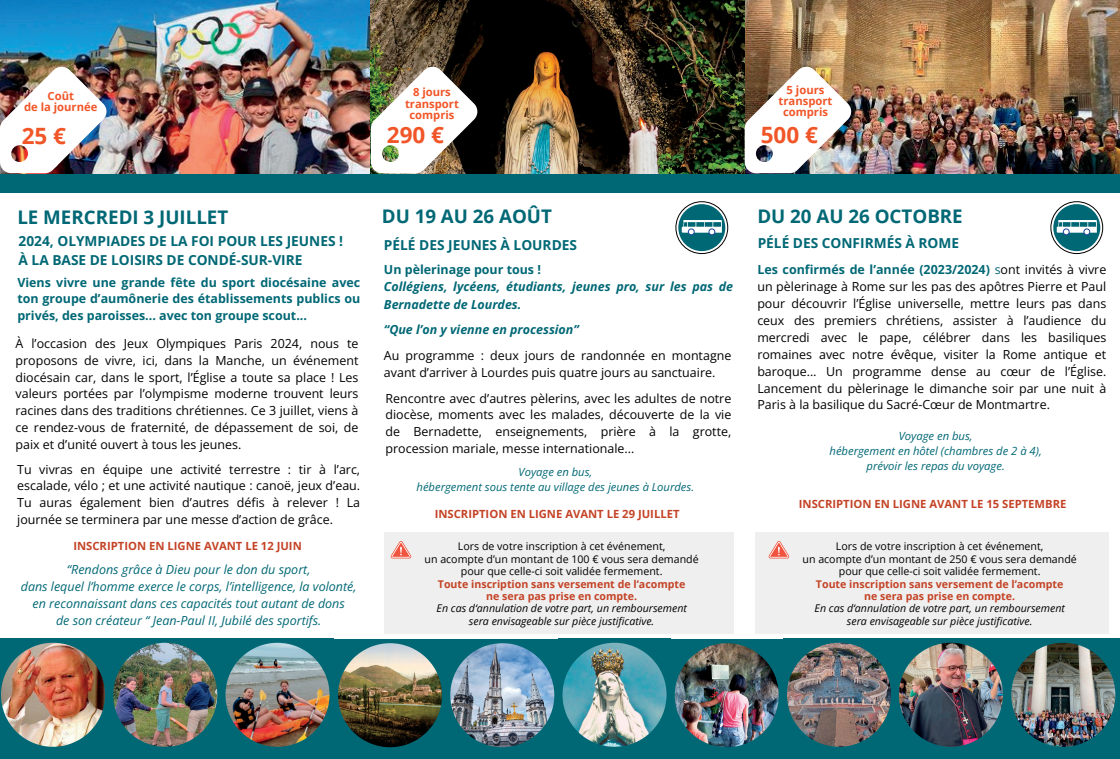
<style>
.page{position:relative;width:1120px;height:759px;background:#fff}
.page>*{position:absolute;margin:0;border:0;box-sizing:border-box;transform-origin:0 0}
.t1{font:700 22.5px "Open Sans";color:#f15628}
.t2{font:700 18.75px "Open Sans";color:#006875}
.t3{font:700 13.75px/18.8px "Open Sans";color:#006875}
.t4{font:12.5px/16.9px "Open Sans";color:#000;text-align:justify}
.t5{font:italic 12.5px/16.9px "Open Sans";color:#006875;text-align:center}
.t6{font:700 12.5px/16.9px "Open Sans";color:#006875;text-align:justify}
.t7{font:italic 700 12.5px/17.2px "Open Sans";color:#006875}
.t8{font:italic 11.25px "Open Sans";color:#006875}
.t9{font:700 11.25px "Open Sans";color:#c44326}
.t10{font:700 11.25px/11.2px "Open Sans";color:#f15628;text-align:center}
.t11{font:10.62px "Open Sans";color:#000}
.t12{font:italic 10.62px "Open Sans";color:#000}
.t13{font:700 10.62px "Open Sans";color:#c44326}
.s1{font-weight:700;color:#006875}
.s2{color:#006875}
.s3{font-style:normal}
</style>
<div class="page">
<div style="left:0;top:162px;width:1119px;height:30px;background:#006875"></div>
<img style="left:744px;top:0;width:375px;height:173px">
<img style="left:369px;top:0;width:375px;height:173px">
<img style="left:0;top:0;width:369px;height:173px">
<svg style="left:676px;top:202px;width:51px;height:51px"></svg>
<div style="left:675px;top:201px;width:52px;height:52px;border:1px solid #000;border-radius:50%"></div>
<div style="left:678px;top:204px;width:47px;height:47px;background:#006875;border-radius:50%"></div>
<svg style="left:681px;top:220px;width:40px;height:15px"></svg>
<svg style="left:1050px;top:202px;width:52px;height:51px"></svg>
<div style="left:1050px;top:201px;width:52px;height:52px;border:1px solid #000;border-radius:50%"></div>
<div style="left:1053px;top:204px;width:47px;height:47px;background:#006875;border-radius:50%"></div>
<svg style="left:1056px;top:220px;width:40px;height:15px"></svg>
<div style="left:0;top:743px;width:1119px;height:15px;background:#006875"></div>
<div style="left:0;top:638px;width:109px;height:112px;background:#006875"></div>
<img style="left:1px;top:642px;width:104px;height:104px">
<div style="left:109px;top:638px;width:112px;height:112px;background:#006875"></div>
<img style="left:113px;top:642px;width:104px;height:104px">
<div style="left:221px;top:638px;width:112px;height:112px;background:#006875"></div>
<img style="left:225px;top:642px;width:104px;height:104px">
<div style="left:334px;top:639px;width:112px;height:112px;background:#006875"></div>
<img style="left:338px;top:643px;width:104px;height:104px">
<div style="left:446px;top:639px;width:112px;height:112px;background:#006875"></div>
<img style="left:450px;top:643px;width:104px;height:104px">
<div style="left:558px;top:638px;width:112px;height:112px;background:#006875"></div>
<img style="left:562px;top:642px;width:104px;height:104px">
<div style="left:670px;top:639px;width:112px;height:112px;background:#006875"></div>
<img style="left:674px;top:643px;width:104px;height:104px">
<div style="left:782px;top:638px;width:113px;height:112px;background:#006875"></div>
<img style="left:787px;top:642px;width:104px;height:104px">
<div style="left:894px;top:638px;width:112px;height:112px;background:#006875"></div>
<img style="left:898px;top:642px;width:104px;height:104px">
<div style="left:1007px;top:638px;width:112px;height:112px;background:#006875"></div>
<img style="left:1011px;top:642px;width:104px;height:104px">
<img style="left:0;top:66px;width:108px;height:107px">
<div style="left:384px;top:532px;width:349px;height:101px;background:#efefef"></div>
<svg style="left:390px;top:541px;width:22px;height:17px"></svg>
<div style="left:755px;top:532px;width:353px;height:101px;background:#efefef"></div>
<svg style="left:768px;top:541px;width:21px;height:17px"></svg>
<img style="left:371px;top:66px;width:107px;height:107px">
<img style="left:744px;top:66px;width:108px;height:107px">
<p class="t10" style="left:48px;top:89px;width:28px">Coût</p>
<p class="t10" style="left:24px;top:101px;width:75px">de la journée</p>
<p class="t1" style="left:22px;top:120px;width:46px">25 €</p>
<p class="t10" style="left:405px;top:86px;width:55px">8 jours transport compris</p>
<p class="t10" style="left:778px;top:84px;width:55px">5 jours transport compris</p>
<p class="t1" style="left:760px;top:119px;width:59px">500 €</p>
<p class="t1" style="left:387px;top:119px;width:59px">290 €</p>
<h6 class="t2" style="left:17px;top:204px;width:212px">LE MERCREDI 3 JUILLET</h6>
<h2 class="t2" style="left:382px;top:203px;width:172px">DU 19 AU 26 AOÛT</h2>
<p class="t2" style="left:757px;top:203px;width:207px">DU 20 AU 26 OCTOBRE</p>
<h3 class="t4" style="left:757px;top:261px;width:350px"><span class="s1">Les confirmés de l’année (2023/2024)</span> <span class="s2">s</span>ont invités à vivre un pèlerinage à Rome sur les pas des apôtres Pierre et Paul pour découvrir l’Église universelle, mettre leurs pas dans ceux des premiers chrétiens, assister à l’audience du mercredi avec le pape, célébrer dans les basiliques romaines avec notre évêque, visiter la Rome antique et baroque… Un programme dense au cœur de l’Église.<br>Lancement du pèlerinage le dimanche soir par une nuit à Paris à la basilique du Sacré-Cœur de Montmartre.</h3>
<h5 class="t8" style="left:898px;top:428px;width:75px">Voyage en bus,</h5>
<p class="t8" style="left:829px;top:443px;width:214px">hébergement en hôtel (chambres de 2 à 4),</p>
<p class="t8" style="left:866px;top:458px;width:140px">prévoir les repas du voyage.</p>
<p class="t9" style="left:798px;top:495px;width:269px">INSCRIPTION EN LIGNE AVANT LE 15 SEPTEMBRE</p>
<p class="t3" style="left:757px;top:233px;width:203px">PÉLÉ DES CONFIRMÉS À ROME</p>
<h6 class="t3" style="left:19px;top:232px;width:326px">2024, OLYMPIADES DE LA FOI POUR LES JEUNES !<br>À LA BASE DE LOISIRS DE CONDÉ-SUR-VIRE</h6>
<h6 class="t6" style="left:17px;top:273px;width:344px">Viens vivre une grande fête du sport diocésaine avec ton groupe d’aumônerie des établissements publics ou privés, des paroisses... avec ton groupe scout...</h6>
<h5 class="t4" style="left:16px;top:334px;width:344px">À l’occasion des Jeux Olympiques Paris 2024, nous te proposons de vivre, ici, dans la Manche, un événement diocésain car, dans le sport, l’Église a toute sa place ! Les valeurs portées par l’olympisme moderne trouvent leurs racines dans des traditions chrétiennes. Ce 3 juillet, viens à ce rendez-vous de fraternité, de dépassement de soi, de paix et d’unité ouvert à tous les jeunes.</h5>
<p class="t4" style="left:17px;top:460px;width:344px">Tu vivras en équipe une activité terrestre : tir à l’arc, escalade, vélo ; et une activité nautique : canoë, jeux d’eau.<br>Tu auras également bien d’autres défis à relever ! La journée se terminera par une messe d’action de grâce.</p>
<p class="t5" style="left:21px;top:561px;width:337px">“Rendons grâce à Dieu pour le don du sport,<br>dans lequel l’homme exerce le corps, l’intelligence, la volonté, en reconnaissant dans ces capacités tout autant de dons</p>
<p class="t5" style="left:56px;top:611px;width:267px">de son créateur “ Jean-Paul II, Jubilé des sportifs.</p>
<p class="t3" style="left:384px;top:235px;width:195px">PÉLÉ DES JEUNES À LOURDES</p>
<p class="t7" style="left:384px;top:261px;width:351px"><span class="s3">Un pèlerinage pour tous !<br></span>Collégiens, lycéens, étudiants, jeunes pro, sur les pas de<br>Bernadette de Lourdes.</p>
<p class="t7" style="left:384px;top:320px;width:196px">“Que l’on y vienne en procession”</p>
<p class="t4" style="left:384px;top:346px;width:349px">Au programme : deux jours de randonnée en montagne avant d’arriver à Lourdes puis quatre jours au sanctuaire.</p>
<p class="t4" style="left:385px;top:389px;width:347px">Rencontre avec d’autres pèlerins, avec les adultes de notre diocèse, moments avec les malades, découverte de la vie de Bernadette, enseignements, prière à la grotte, procession mariale, messe internationale...</p>
<p class="t8" style="left:518px;top:464px;width:75px">Voyage en bus,</p>
<p class="t8" style="left:416px;top:479px;width:279px">hébergement sous tente au village des jeunes à Lourdes.</p>
<p class="t9" style="left:434px;top:506px;width:246px">INSCRIPTION EN LIGNE AVANT LE 29 JUILLET</p>
<p class="t9" style="left:73px;top:538px;width:230px">INSCRIPTION EN LIGNE AVANT LE 12 JUIN</p>
<h2 class="t11" style="left:458px;top:539px;width:209px">Lors de votre inscription à cet événement,</h2>
<h3 class="t11" style="left:424px;top:551px;width:276px">un acompte d’un montant de 100 € vous sera demandé</h3>
<h4 class="t11" style="left:461px;top:563px;width:203px">pour que celle-ci soit validée fermement.</h4>
<h5 class="t13" style="left:438px;top:576px;width:249px">Toute inscription sans versement de l’acompte</h5>
<h5 class="t13" style="left:486px;top:588px;width:152px">ne sera pas prise en compte.</h5>
<p class="t12" style="left:436px;top:601px;width:252px">En cas d‘annulation de votre part, un remboursement</p>
<h2 class="t12" style="left:469px;top:613px;width:187px">sera envisageable sur pièce justificative.</h2>
<h3 class="t11" style="left:836px;top:539px;width:209px">Lors de votre inscription à cet événement,</h3>
<h4 class="t11" style="left:802px;top:551px;width:276px">un acompte d’un montant de 250 € vous sera demandé</h4>
<h4 class="t11" style="left:838px;top:563px;width:203px">pour que celle-ci soit validée fermement.</h4>
<h5 class="t13" style="left:815px;top:576px;width:249px">Toute inscription sans versement de l’acompte</h5>
<h5 class="t13" style="left:864px;top:588px;width:152px">ne sera pas prise en compte.</h5>
<p class="t12" style="left:814px;top:601px;width:252px">En cas d‘annulation de votre part, un remboursement</p>
<p class="t12" style="left:847px;top:613px;width:187px">sera envisageable sur pièce justificative.</p>
</div>
